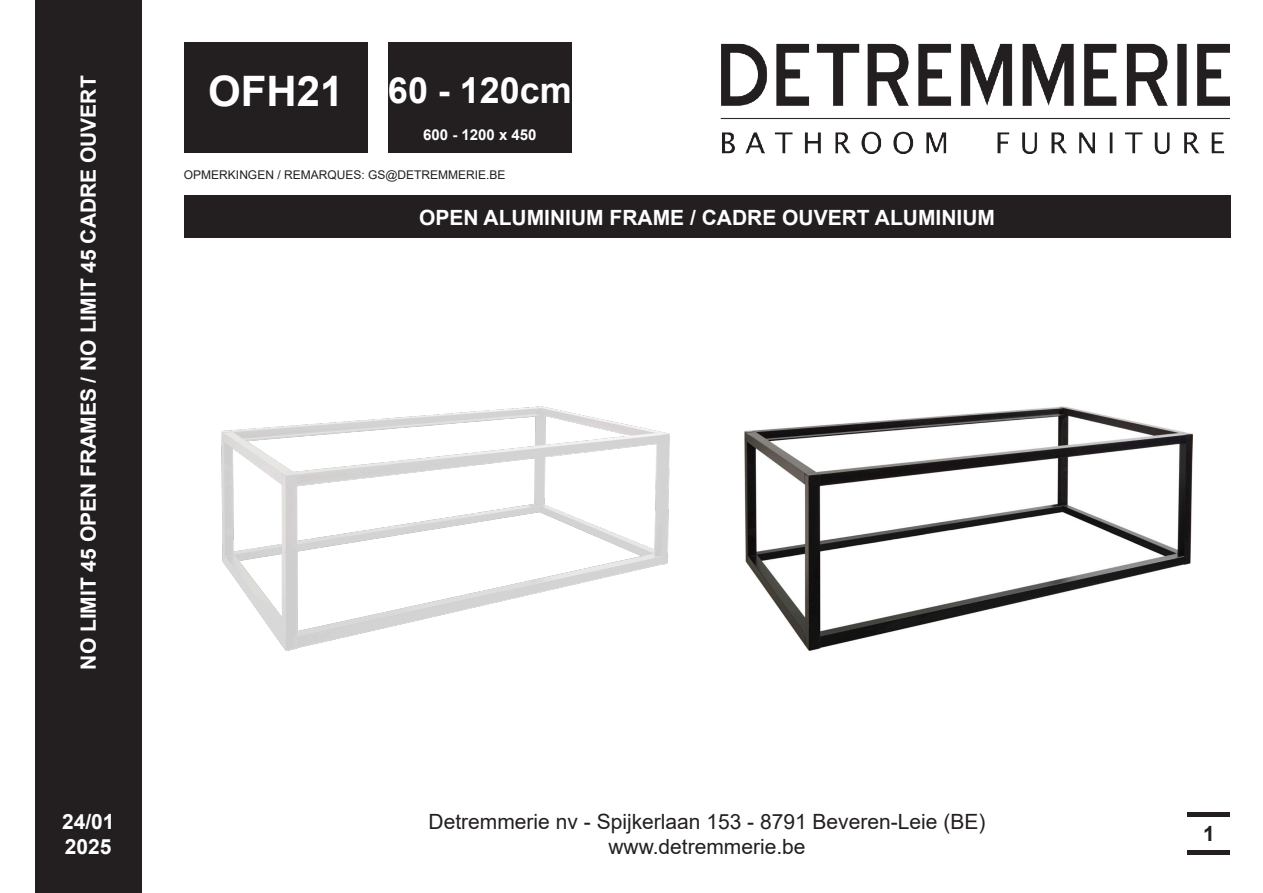
<style>
.page{position:relative;width:1263px;height:893px;background:#fff}
.page>*{position:absolute;margin:0;border:0;box-sizing:border-box;transform-origin:0 0}
.t1{font:700 36px "Arial";color:#fff}
.t2{font:700 21px/25.2px "Arial";color:#fff}
.t3{font:21px/25.2px "Arial";color:#231f20;text-align:center}
.t4{font:700 21px "Arial";color:#231f20}
.t5{font:700 15px "Arial";color:#fff}
.t6{font:12px "Arial";color:#231f20}
.s1{font-size:42px}
</style>
<div class="page">
<div style="left:35px;top:0;width:106px;height:893px;background:#231f20"></div>
<img style="left:720px;top:43px;width:510px;height:110px">
<div style="left:184px;top:196px;width:1046px;height:42px;background:#231f20"></div>
<div style="left:1187px;top:812px;width:43px;height:5px;background:#231f20"></div>
<div style="left:1187px;top:850px;width:43px;height:5px;background:#231f20"></div>
<div style="left:184px;top:43px;width:184px;height:110px;background:#231f20"></div>
<div style="left:388px;top:43px;width:184px;height:110px;background:#231f20"></div>
<img style="left:222px;top:406px;width:447px;height:244px">
<img style="left:745px;top:406px;width:447px;height:244px">
<p class="t2" style="left:76px;top:670px;width:595px;rotate:-90deg">NO LIMIT 45 OPEN FRAMES / NO LIMIT 45 CADRE OUVERT</p>
<h1 class="t1" style="left:208px;top:65px;width:365px"><span class="s1">OFH21</span> 60 - 120cm</h1>
<p class="t5" style="left:423px;top:124px;width:115px">600 - 1200 x 450</p>
<p class="t6" style="left:184px;top:166px;width:323px">OPMERKINGEN / REMARQUES: GS@DETREMMERIE.BE</p>
<p class="t2" style="left:419px;top:205px;width:577px">OPEN ALUMINIUM FRAME / CADRE OUVERT ALUMINIUM</p>
<p class="t2" style="left:62px;top:809px;width:54px">24/01<br>2025</p>
<p class="t3" style="left:429px;top:808px;width:558px">Detremmerie nv - Spijkerlaan 153 - 8791 Beveren-Leie (BE) www.detremmerie.be</p>
<p class="t4" style="left:1203px;top:819px;width:13px">1</p>
</div>
